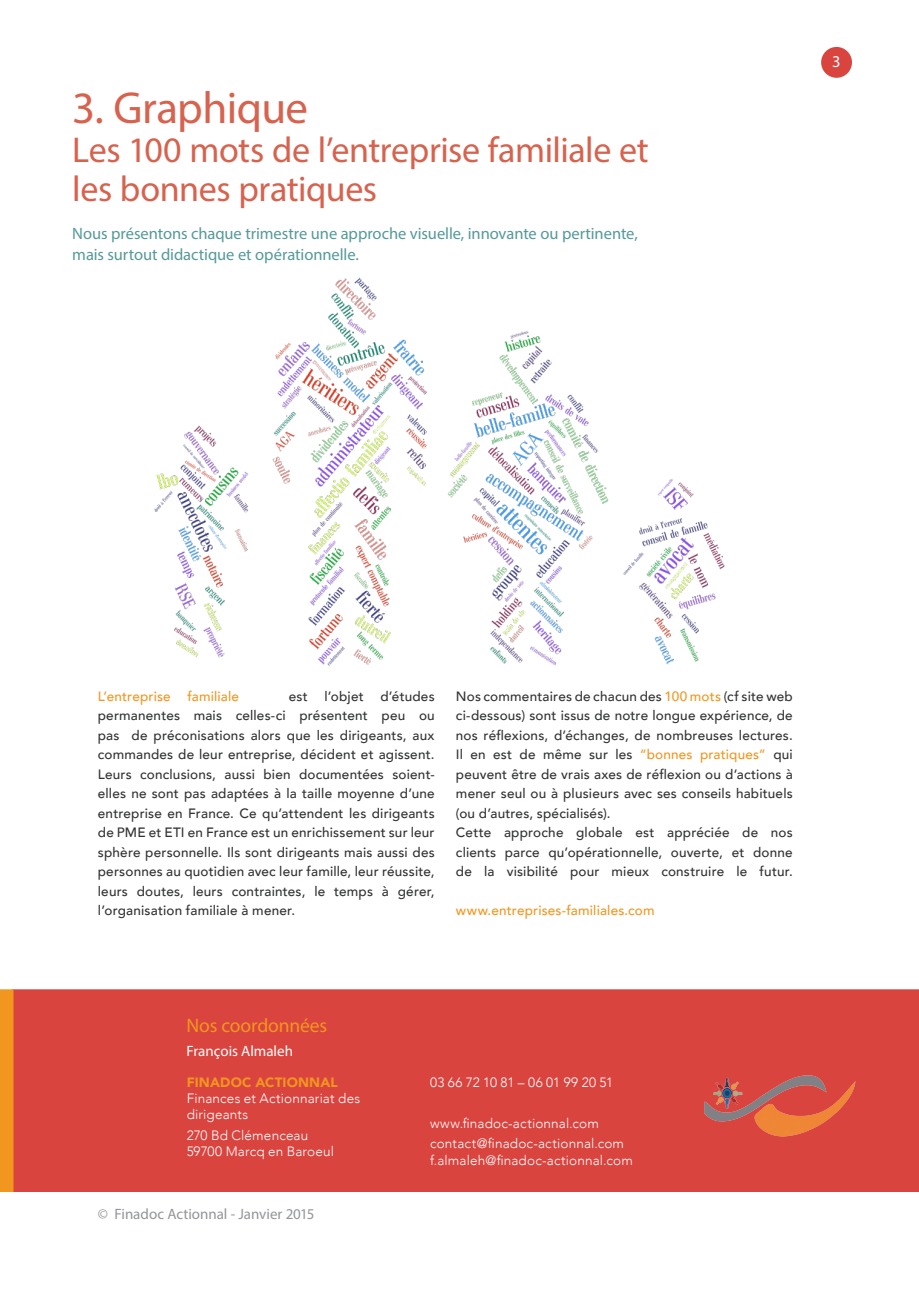
<style>
.page{position:relative;width:919px;height:1289px;background:#fff}
.page>*{position:absolute;margin:0;border:0;box-sizing:border-box;transform-origin:0 0}
.t1{font:45px "Myriad Pro";letter-spacing:-.01em;color:#d7624e}
.t2{font:36px/39px "Myriad Pro";letter-spacing:-.015em;color:#d7624e}
.t3{font:19.5px "Myriad Pro";letter-spacing:-.005em;color:#f1961f}
.t4{font:16.5px/21px "Myriad Pro";letter-spacing:-.005em;color:#55999b}
.Fotolia_W{font:15px "Myriad Pro";color:#939598}
.t5{font:15px "Myriad Pro";color:#fff}
.Body_Text{font:500 13.5px/19.5px "Avenir";letter-spacing:.015em;color:#313232;text-align:justify}
.t6{font:300 13.5px/16.2px "Avenir";letter-spacing:.015em;color:#fff}
.Body_Text-2{font:500 13.5px "Avenir";letter-spacing:.015em;color:#f1961f}
.s1{color:#f1961f}
.s2{font-weight:900;color:#f1961f}
</style>
<div class="page">
<div style="left:821px;top:47px;width:30px;height:31px;background:#da443f;border-radius:50%"></div>
<div style="left:14px;top:989px;width:904px;height:202px;background:#da443f"></div>
<svg style="left:0;top:989px;width:14px;height:202px;background:#f09320"></svg>
<img style="left:704px;top:1075px;width:152px;height:62px">
<img style="left:154px;top:277px;width:571px;height:389px">
<p class="t1" style="left:72px;top:80px;width:237px">3. Graphique</p>
<p class="t2" style="left:72px;top:130px;width:578px">Les 100 mots de l’entreprise familiale et les bonnes pratiques</p>
<p class="t4" style="left:72px;top:223px;width:567px">Nous présentons chaque trimestre une approche visuelle, innovante ou pertinente, mais surtout didactique et opérationnelle.</p>
<p class="Body_Text" style="left:98px;top:685px;width:338px;text-indent:191px">est l’objet d’études permanentes mais celles-ci présentent peu ou pas de préconisations alors que les dirigeants, aux commandes de leur entreprise, décident et agissent.<br>Leurs conclusions, aussi bien documentées soient&shy;elles ne sont pas adaptées à la taille moyenne d’une entreprise en France. Ce qu’attendent les dirigeants de PME et ETI en France est un enrichissement sur leur sphère personnelle. Ils sont dirigeants mais aussi des personnes au quotidien avec leur famille, leur réussite, leurs doutes, leurs contraintes, le temps à gérer, l’organisation familiale à mener.</p>
<p class="Body_Text" style="left:456px;top:685px;width:338px">Nos commentaires de chacun des <span class="s1">100 mots</span> (cf site web ci-dessous) sont issus de notre longue expérience, de nos réflexions, d’échanges, de nombreuses lectures.<br>Il en est de même sur les <span class="s1">“bonnes pratiques”</span> qui peuvent être de vrais axes de réflexion ou d’actions à mener seul ou à plusieurs avec ses conseils habituels (ou d’autres, spécialisés).</p>
<p class="Body_Text-2" style="left:98px;top:684px;width:143px">L’entreprise familiale</p>
<p class="Body_Text" style="left:456px;top:822px;width:338px">Cette approche globale est appréciée de nos clients parce qu’opérationnelle, ouverte, et donne de la visibilité pour mieux construire le futur.</p>
<p class="Body_Text-2" style="left:456px;top:898px;width:200px">www.entreprises-familiales.com</p>
<p class="t3" style="left:186px;top:1013px;width:142px">Nos coordonnées</p>
<p class="t5" style="left:186px;top:1041px;width:108px">François Almaleh</p>
<p class="t6" style="left:187px;top:1074px;width:175px"><span class="s2">FINADOC ACTIONNAL<br></span>Finances et Actionnariat des dirigeants</p>
<p class="t6" style="left:187px;top:1127px;width:149px">270 Bd Clémenceau<br>59700 Marcq en Baroeul</p>
<p class="Fotolia_W" style="left:98px;top:1205px;width:218px">© Finadoc Actionnal - Janvier 2015</p>
<p class="t6" style="left:430px;top:1074px;width:184px">03 66 72 10 81 – 06 01 99 20 51</p>
<p class="t6" style="left:430px;top:1115px;width:170px">www.finadoc-actionnal.com</p>
<p class="t6" style="left:430px;top:1135px;width:204px">contact@finadoc-actionnal.com f.almaleh@finadoc-actionnal.com</p>
</div>
